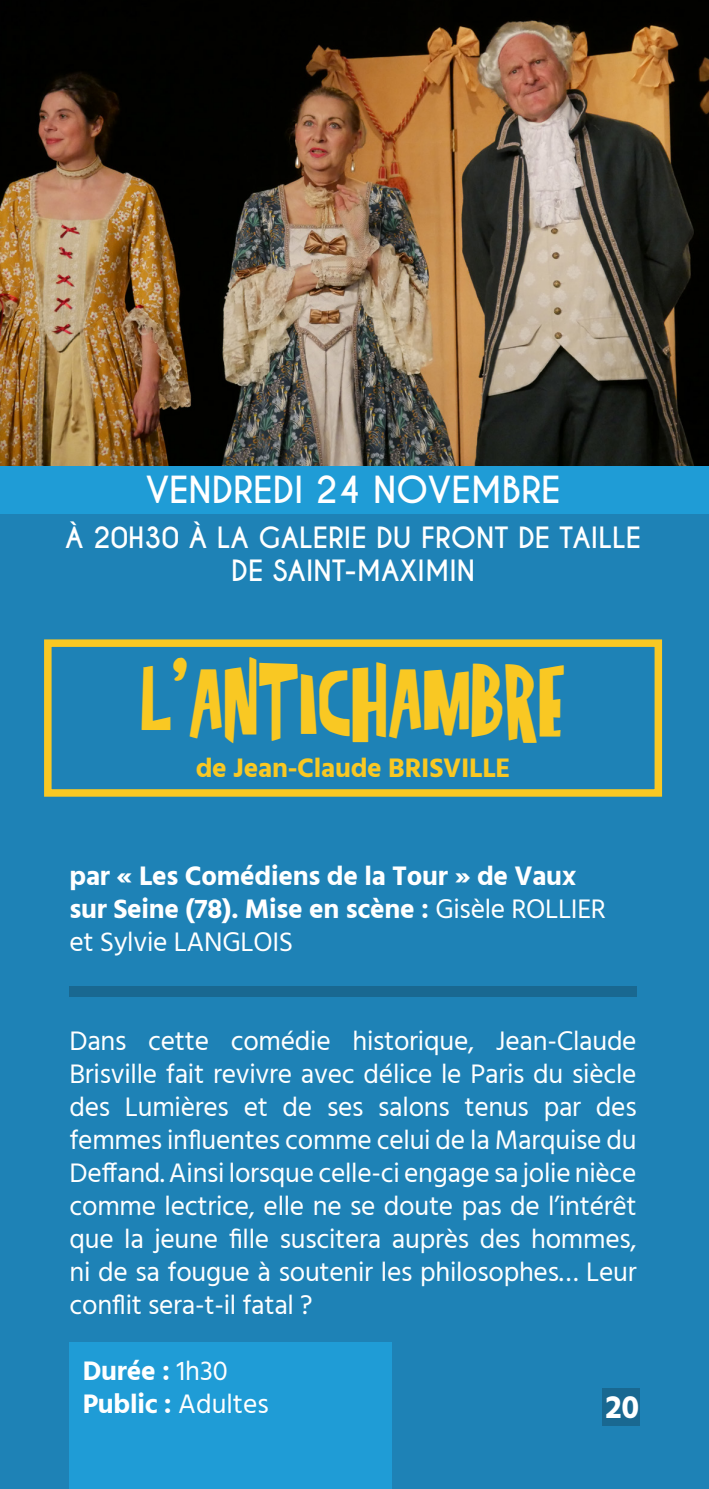
<style>
.page{position:relative;width:709px;height:1489px;background:#fff}
.page>*{position:absolute;margin:0;border:0;box-sizing:border-box;transform-origin:0 0}
.t1{font:45px "Super Modernblack";color:#f9c823}
.t2{font:700 35px "Caviar Dreams";color:#fff}
.t3{font:700 32.5px "Hind";color:#fff}
.t4{font:27.5px/33px "Hind";letter-spacing:-.01em;color:#fff;text-align:justify}
.t5{font:700 27.5px "Hind";letter-spacing:-.01em;color:#fff}
.t6{font:700 27.5px "Caviar Dreams";color:#fff}
.t7{font:700 27.5px "Hind";letter-spacing:-.01em;color:#f9c823}
.s1{font-weight:400}
</style>
<div class="page">
<div style="left:0;top:465px;width:709px;height:1023px;background:#1e82b6"></div>
<img style="left:0;top:0;width:709px;height:465px">
<div style="left:0;top:465px;width:709px;height:48px;background:#1f9cd6"></div>
<div style="left:44px;top:639px;width:618px;height:157px;border:8px solid #f9c823"></div>
<div style="left:69px;top:1342px;width:323px;height:146px;background:#1f9cd6"></div>
<div style="left:69px;top:986px;width:567px;height:10px;background:#196891"></div>
<div style="left:602px;top:1388px;width:38px;height:37px;background:#196891"></div>
<p class="t2" style="left:146px;top:469px;width:416px">VENDREDI 24 NOVEMBRE</p>
<p class="t6" style="left:65px;top:521px;width:577px">À 20H30 À LA GALERIE DU FRONT DE TAILLE</p>
<p class="t6" style="left:231px;top:554px;width:245px">DE SAINT-MAXIMIN</p>
<p class="t1" style="left:140px;top:677px;width:427px">L’ANTICHAMBRE</p>
<p class="t7" style="left:196px;top:751px;width:316px">de Jean-Claude BRISVILLE</p>
<p class="t5" style="left:69px;top:859px;width:508px">par « Les Comédiens de la Tour » de Vaux</p>
<p class="t5" style="left:69px;top:892px;width:538px">sur Seine (78). Mise en scène : <span class="s1">Gisèle ROLLIER</span></p>
<p class="t4" style="left:69px;top:927px;width:225px">et Sylvie LANGLOIS</p>
<p class="t4" style="left:69px;top:1026px;width:568px">Dans cette comédie historique, Jean-Claude Brisville fait revivre avec délice le Paris du siècle des Lumières et de ses salons tenus par des femmes influentes comme celui de la Marquise du Deffand. Ainsi lorsque celle-ci engage sa jolie nièce comme lectrice, elle ne se doute pas de l’intérêt que la jeune fille suscitera auprès des hommes, ni de sa fougue à soutenir les philosophes… Leur conflit sera-t-il fatal ?</p>
<p class="t5" style="left:83px;top:1354px;width:147px">Durée : <span class="s1">1h30</span></p>
<p class="t5" style="left:83px;top:1387px;width:188px">Public : <span class="s1">Adultes</span></p>
<p class="t3" style="left:605px;top:1387px;width:35px">20</p>
</div>
